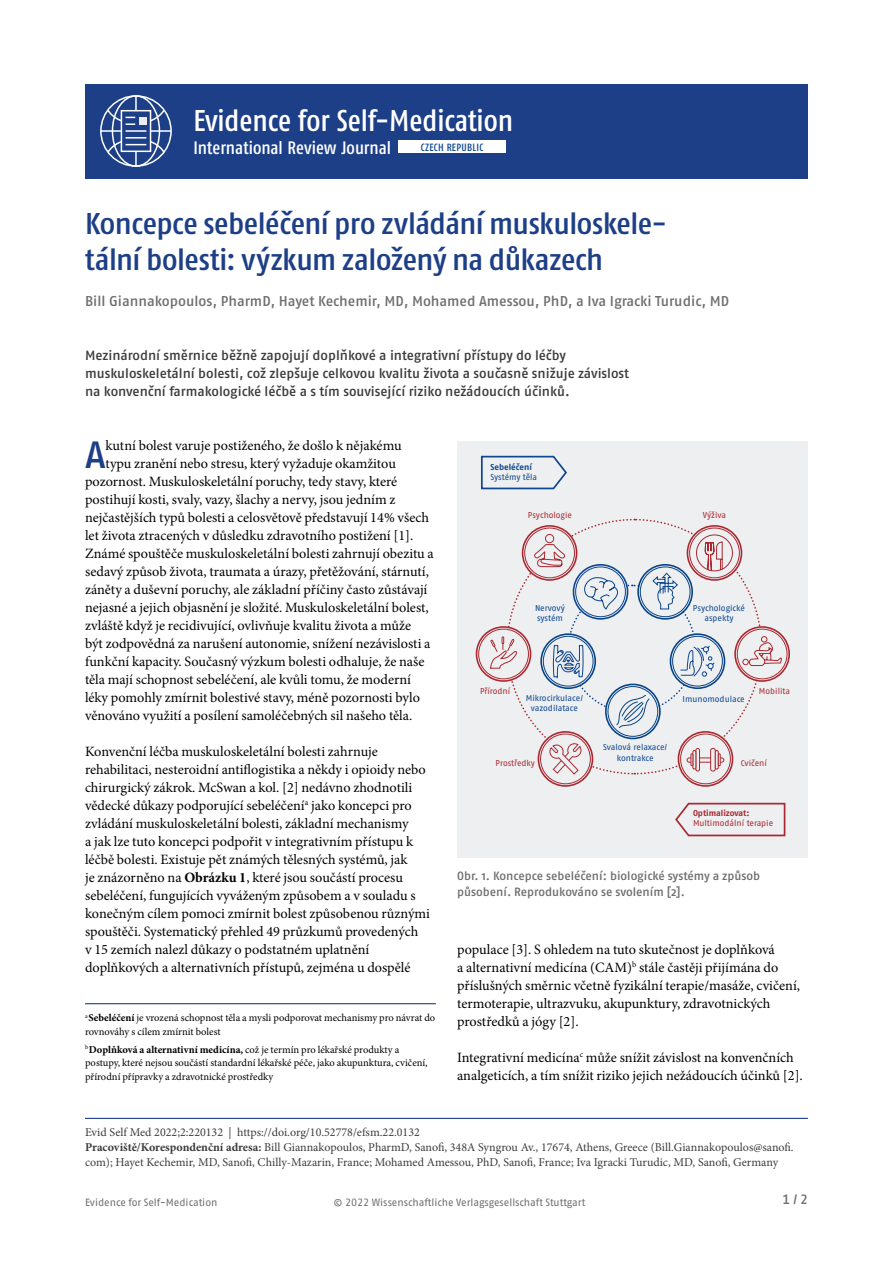
<style>
.page{position:relative;width:893px;height:1263px;background:#fff}
.page>*{position:absolute;margin:0;border:0;box-sizing:border-box;transform-origin:0 0}
.t1{font:500 37.8px "Fago Pro";color:#1d3f87}
.t2{font:500 condensed 30px/36px "Fago Pro";letter-spacing:-.015em;color:#1d3f87;scale:1.1 1}
.t3{font:500 condensed 30px "Fago Pro";color:#fff}
.t4{font:500 condensed 18px "Fago Pro";color:#fff}
.t5{font:14.25px/18px "Minion Pro";color:#000}
.t6{font:500 14.25px "Fago Pro";color:#706f6f}
.t7{font:500 13.5px/18px "Fago Pro";color:#3c3c3b}
.t8{font:500 13.5px "Fago Pro";color:#706f6f}
.t9{font:12px/15px "Minion Pro";color:#3c3c3b}
.t10{font:500 12px/16.5px "Fago Pro";color:#706f6f}
.t11{font:10.5px/13.6px "Minion Pro";color:#000}
.t12{font:10.5px "Fago Pro";letter-spacing:-.005em;color:#706f6f}
.t13{font:500 condensed 10.5px "Fago Pro";letter-spacing:.03em;color:#0e468f}
.t14{font:8.55px/10.4px "Fago Pro";letter-spacing:-.005em;color:#0e468f;text-align:center}
.t15{font:8.55px "Fago Pro";letter-spacing:-.005em;color:#aa2931}
.t16{font:700 8.55px "Fago Pro";color:#aa2931}
.t17{font:700 8.55px "Fago Pro";color:#0e468f}
.s1{font-weight:700}
</style>
<div class="page">
<hr style="left:85px;top:1118px;width:723px;height:1px;background:#1d3f87">
<div style="left:457px;top:441px;width:351px;height:416px;background:#edeff1"></div>
<svg style="left:675px;top:802px;width:111px;height:35px"></svg>
<svg style="left:536px;top:532px;width:225px;height:243px"></svg>
<svg style="left:539px;top:733px;width:53px;height:52px"></svg>
<div style="left:538px;top:731px;width:55px;height:56px;border:2px solid #aa2931;border-radius:50%"></div>
<div style="left:540px;top:734px;width:51px;height:50px;border:1px solid #aa2931;border-radius:50%"></div>
<svg style="left:550px;top:743px;width:31px;height:32px"></svg>
<svg style="left:679px;top:733px;width:53px;height:52px"></svg>
<div style="left:678px;top:731px;width:55px;height:56px;border:2px solid #aa2931;border-radius:50%"></div>
<div style="left:680px;top:734px;width:51px;height:50px;border:1px solid #aa2931;border-radius:50%"></div>
<div style="left:687px;top:758px;width:37px;height:4px;border:1px solid #aa2931;border-radius:2px"></div>
<hr style="left:696px;top:748px;width:3px;height:23px;background:#edeff1;border-radius:2px">
<div style="left:696px;top:748px;width:4px;height:23px;border:1px solid #aa2931;border-radius:2px"></div>
<hr style="left:711px;top:748px;width:4px;height:23px;background:#edeff1;border-radius:2px">
<div style="left:710px;top:748px;width:6px;height:23px;border:1px solid #aa2931;border-radius:2px"></div>
<div style="left:715px;top:750px;width:4px;height:19px;border:1px solid #aa2931"></div>
<div style="left:693px;top:750px;width:3px;height:19px;border:1px solid #aa2931"></div>
<svg style="left:691px;top:753px;width:2px;height:13px"></svg>
<svg style="left:718px;top:753px;width:2px;height:13px"></svg>
<svg style="left:736px;top:628px;width:52px;height:52px"></svg>
<div style="left:734px;top:626px;width:56px;height:56px;border:2px solid #aa2931;border-radius:50%"></div>
<div style="left:737px;top:629px;width:50px;height:50px;border:1px solid #aa2931;border-radius:50%"></div>
<svg style="left:742px;top:636px;width:40px;height:30px"></svg>
<svg style="left:607px;top:685px;width:52px;height:53px"></svg>
<svg style="left:688px;top:527px;width:53px;height:52px"></svg>
<svg style="left:480px;top:455px;width:253px;height:273px"></svg>
<hr style="left:85px;top:1003px;width:351px;height:1px;background:#1d3f87">
<div style="left:85px;top:84px;width:723px;height:94px;background:#1d3f87"></div>
<div style="left:100px;top:95px;width:72px;height:72px;border:2px solid #fff;border-radius:50%"></div>
<div style="left:112px;top:95px;width:48px;height:72px;border:2px solid #fff;border-radius:50%"></div>
<hr style="left:100px;top:130px;width:71px;height:2px;background:#fff">
<hr style="left:135px;top:96px;width:2px;height:71px;background:#fff">
<svg style="left:106px;top:108px;width:60px;height:47px"></svg>
<div style="left:398px;top:141px;width:107px;height:12px;background:#fff"></div>
<h2 class="t3" style="left:193px;top:103px;width:321px">Evidence for Self-Medication</h2>
<p class="t4" style="left:193px;top:136px;width:199px">International Review Journal</p>
<p class="t13" style="left:421px;top:141px;width:64px">CZECH REPUBLIC</p>
<h2 class="t2" style="left:85px;top:206px;width:530px">Koncepce sebeléčení pro zvládání muskuloskele&shy;tální bolesti: výzkum založený na důkazech</h2>
<p class="t6" style="left:85px;top:292px;width:646px">Bill Giannakopoulos, PharmD, Hayet Kechemir, MD, Mohamed Amessou, PhD, a Iva Igracki Turudic, MD</p>
<p class="t7" style="left:85px;top:346px;width:546px">Mezinárodní směrnice běžně zapojují doplňkové a integrativní přístupy do léčby muskuloskeletální bolesti, což zlepšuje celkovou kvalitu života a současně snižuje závislost na konvenční farmakologické léčbě a s tím související riziko nežádoucích účinků.</p>
<h1 class="t1" style="left:85px;top:432px;width:22px">A</h1>
<p class="t5" style="left:106px;top:437px;width:297px">kutní bolest varuje postiženého, že došlo k nějakému</p>
<p class="t5" style="left:106px;top:455px;width:292px">typu zranění nebo stresu, který vyžaduje okamžitou</p>
<p class="t5" style="left:85px;top:473px;width:314px">pozornost. Muskuloskeletální poruchy, tedy stavy, které</p>
<p class="t5" style="left:85px;top:491px;width:312px">postihují kosti, svaly, vazy, šlachy a nervy, jsou jedním z</p>
<p class="t5" style="left:85px;top:509px;width:346px">nejčastějších typů bolesti a celosvětově představují 14% všech</p>
<p class="t5" style="left:85px;top:527px;width:330px">let života ztracených v důsledku zdravotního postižení [1].</p>
<p class="t5" style="left:85px;top:545px;width:350px">Známé spouštěče muskuloskeletální bolesti zahrnují obezitu a</p>
<p class="t5" style="left:85px;top:563px;width:345px">sedavý způsob života, traumata a úrazy, přetěžování, stárnutí,</p>
<p class="t5" style="left:85px;top:581px;width:344px">záněty a duševní poruchy, ale základní příčiny často zůstávají</p>
<p class="t5" style="left:85px;top:598px;width:345px">nejasné a jejich objasnění je složité. Muskuloskeletální bolest,</p>
<p class="t5" style="left:85px;top:616px;width:328px">zvláště když je recidivující, ovlivňuje kvalitu života a může</p>
<p class="t5" style="left:85px;top:634px;width:347px">být zodpovědná za narušení autonomie, snížení nezávislosti a</p>
<p class="t5" style="left:85px;top:652px;width:341px">funkční kapacity. Současný výzkum bolesti odhaluje, že naše</p>
<p class="t5" style="left:85px;top:670px;width:328px">těla mají schopnost sebeléčení, ale kvůli tomu, že moderní</p>
<p class="t5" style="left:85px;top:688px;width:336px">léky pomohly zmírnit bolestivé stavy, méně pozornosti bylo</p>
<p class="t5" style="left:85px;top:706px;width:329px">věnováno využití a posílení samoléčebných sil našeho těla.</p>
<p class="t5" style="left:85px;top:742px;width:347px">Konvenční léčba muskuloskeletální bolesti zahrnuje rehabilitaci, nesteroidní antiflogistika a někdy i opioidy nebo chirurgický zákrok. McSwan a kol. [2] nedávno zhodnotili vědecké důkazy podporující sebeléčení<sup>a</sup> jako koncepci pro zvládání muskuloskeletální bolesti, základní mechanismy<br>a jak lze tuto koncepci podpořit v integrativním přístupu k léčbě bolesti. Existuje pět známých tělesných systémů, jak<br>je znázorněno na <span class="s1">Obrázku 1</span>, které jsou součástí procesu sebeléčení, fungujících vyváženým způsobem a v souladu s konečným cílem pomoci zmírnit bolest způsobenou různými spouštěči. Systematický přehled 49 průzkumů provedených<br>v 15 zemích nalezl důkazy o podstatném uplatnění doplňkových a alternativních přístupů, zejména u dospělé</p>
<p class="t11" style="left:85px;top:1011px;width:352px"><sup>a</sup><span class="s1">Sebeléčení</span> je vrozená schopnost těla a mysli podporovat mechanismy pro návrat do rovnováhy s cílem zmírnit bolest</p>
<p class="t11" style="left:85px;top:1043px;width:344px"><sup>b</sup><span class="s1">Doplňková a alternativní medicína,</span> což je termín pro lékařské produkty a postupy, které nejsou součástí standardní lékařské péče, jako akupunktura, cvičení, přírodní přípravky a zdravotnické prostředky</p>
<p class="t17" style="left:491px;top:461px;width:43px">Sebeléčení</p>
<p class="t14" style="left:491px;top:472px;width:48px">Systémy těla</p>
<p class="t15" style="left:528px;top:510px;width:46px">Psychologie</p>
<p class="t15" style="left:703px;top:510px;width:25px">Výživa</p>
<p class="t14" style="left:535px;top:602px;width:31px;text-align:left">Nervový systém</p>
<p class="t14" style="left:693px;top:602px;width:53px">Psychologické aspekty</p>
<p class="t15" style="left:480px;top:685px;width:32px">Přírodní</p>
<p class="t15" style="left:759px;top:685px;width:33px">Mobilita</p>
<p class="t14" style="left:526px;top:693px;width:59px">Mikrocirkulace/</p>
<p class="t14" style="left:683px;top:694px;width:64px">Imunomodulace</p>
<p class="t14" style="left:531px;top:703px;width:49px">vazodilatace</p>
<p class="t14" style="left:603px;top:742px;width:66px">Svalová relaxace/ kontrakce</p>
<p class="t15" style="left:496px;top:758px;width:41px">Prostředky</p>
<p class="t15" style="left:741px;top:758px;width:27px">Cvičení</p>
<p class="t16" style="left:693px;top:808px;width:58px">Optimalizovat:</p>
<p class="t15" style="left:693px;top:818px;width:82px">Multimodální terapie</p>
<p class="t10" style="left:457px;top:867px;width:305px">Obr. 1. Koncepce sebeléčení: biologické systémy a způsob působení. Reprodukováno se svolením [2].</p>
<p class="t5" style="left:457px;top:941px;width:344px">populace [3]. S ohledem na tuto skutečnost je doplňková<br>a alternativní medicína (CAM)<sup>b</sup> stále častěji přijímána do příslušných směrnic včetně fyzikální terapie/masáže, cvičení, termoterapie, ultrazvuku, akupunktury, zdravotnických prostředků a jógy [2].</p>
<p class="t5" style="left:457px;top:1049px;width:347px">Integrativní medicína<sup>c</sup> může snížit závislost na konvenčních analgeticích, a tím snížit riziko jejich nežádoucích účinků [2].</p>
<p class="t9" style="left:85px;top:1125px;width:710px">Evid Self Med 2022;2:220132 | https://doi.org/10.52778/efsm.22.0132<br><span class="s1">Pracoviště/Korespondenční adresa:</span> Bill Giannakopoulos, PharmD, Sanofi, 348A Syngrou Av., 17674, Athens, Greece (Bill.Giannakopoulos@sanofi. com); Hayet Kechemir, MD, Sanofi, Chilly-Mazarin, France; Mohamed Amessou, PhD, Sanofi, France; Iva Igracki Turudic, MD, Sanofi, Germany</p>
<p class="t12" style="left:85px;top:1196px;width:134px">Evidence for Self-Medication</p>
<p class="t12" style="left:334px;top:1196px;width:253px">© 2022 Wissenschaftliche Verlagsgesellschaft Stuttgart</p>
<p class="t8" style="left:782px;top:1191px;width:27px">1 / 2</p>
</div>
